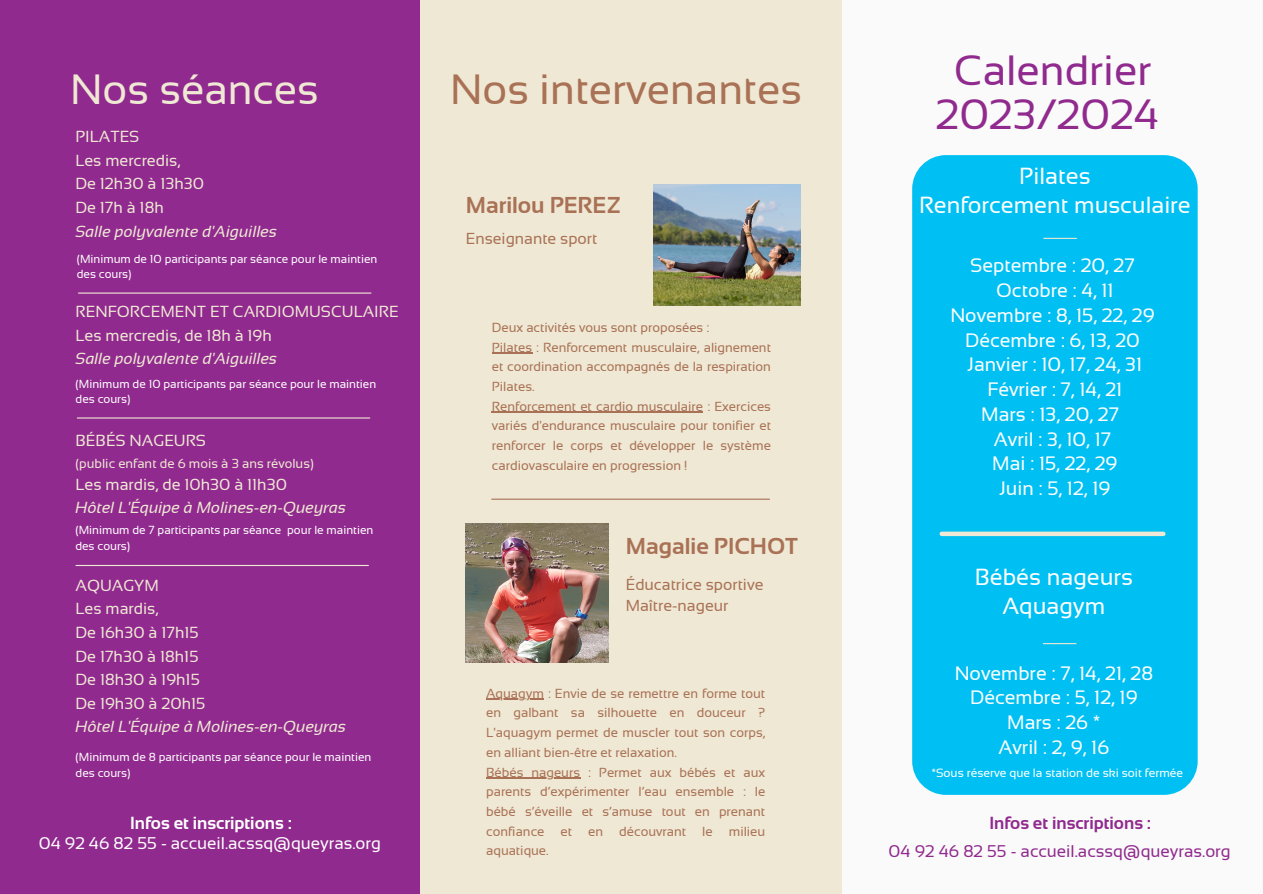
<style>
.page{position:relative;width:1263px;height:894px;background:#fff}
.page>*{position:absolute;margin:0;border:0;box-sizing:border-box;transform-origin:0 0}
.t1{font:42.3px/43.8px "Sansation";color:#902a8e;text-align:center}
.t2{font:42.3px "Sansation";color:#a97155}
.t3{font:42.3px "Sansation";color:#efe8d4}
.t4{font:23.25px "Sansation";color:#fff}
.t5{font:700 22.95px "Sansation";color:#a97155}
.t6{font:19.5px "Sansation";color:#fff}
.t7{font:700 17.55px "Sansation";color:#902a8e}
.t8{font:700 17.55px "Sansation";color:#fff}
.t9{font:16.95px "Sansation";color:#902a8e}
.t10{font:16.95px "Sansation";color:#fff}
.t11{font:16.05px "Sansation";color:#efe8d4}
.t12{font:italic 16.05px "Sansation";color:#efe8d4}
.t13{font:15.9px "Sansation";color:#a97155}
.t14{font:13.2px/19.6px "Sansation";color:#a97155;text-align:justify}
.t15{font:13.05px "Sansation";color:#efe8d4}
.t16{font:12px "Sansation";color:#fff}
.t17{font:11.7px/15.6px "Sansation";color:#fff}
</style>
<div class="page">
<div style="left:0;top:0;width:1263px;height:893px;background:#fafafa"></div>
<div style="left:0;top:0;width:421px;height:893px;background:#902a8e"></div>
<hr style="left:78px;top:292px;width:293px;height:1px;background:#efe8d4">
<hr style="left:77px;top:417px;width:293px;height:1px;background:#efe8d4">
<hr style="left:76px;top:564px;width:292px;height:2px;background:#efe8d4">
<div style="left:912px;top:155px;width:286px;height:639px;background:#00c0f3;border-radius:34px"></div>
<hr style="left:1044px;top:238px;width:32px;height:1px;background:#efe8d4">
<div style="left:942px;top:531px;width:221px;height:5px;background:#efe8d4"></div>
<hr style="left:1043px;top:643px;width:33px;height:1px;background:#efe8d4">
<div style="left:420px;top:0;width:421px;height:893px;background:#efe8d4"></div>
<hr style="left:492px;top:498px;width:277px;height:1px;background:#a97155">
<img style="left:654px;top:185px;width:147px;height:120px">
<img style="left:466px;top:523px;width:143px;height:139px">
<hr style="left:492px;top:352px;width:40px;height:1px;background:#a97155">
<hr style="left:492px;top:411px;width:211px;height:1px;background:#a97155">
<hr style="left:486px;top:698px;width:58px;height:1px;background:#a97155">
<hr style="left:486px;top:777px;width:94px;height:1px;background:#a97155">
<p class="t3" style="left:70px;top:66px;width:250px">Nos séances</p>
<p class="t11" style="left:75px;top:127px;width:65px">PILATES</p>
<p class="t11" style="left:75px;top:151px;width:107px">Les mercredis,</p>
<p class="t11" style="left:75px;top:175px;width:130px">De 12h30 à 13h30</p>
<p class="t11" style="left:75px;top:198px;width:90px">De 17h à 18h</p>
<p class="t12" style="left:75px;top:222px;width:203px">Salle polyvalente d'Aiguilles</p>
<p class="t17" style="left:77px;top:250px;width:302px">(Minimum de 10 participants par séance pour le maintien des cours)</p>
<p class="t11" style="left:76px;top:302px;width:325px">RENFORCEMENT ET CARDIOMUSCULAIRE</p>
<p class="t11" style="left:76px;top:326px;width:198px">Les mercredis, de 18h à 19h</p>
<p class="t12" style="left:76px;top:350px;width:203px">Salle polyvalente d'Aiguilles</p>
<p class="t17" style="left:76px;top:376px;width:302px">(Minimum de 10 participants par séance pour le maintien des cours)</p>
<p class="t11" style="left:76px;top:431px;width:132px">BÉBÉS NAGEURS</p>
<p class="t15" style="left:76px;top:456px;width:240px">(public enfant de 6 mois à 3 ans révolus)</p>
<p class="t11" style="left:76px;top:475px;width:213px">Les mardis, de 10h30 à 11h30</p>
<p class="t12" style="left:76px;top:498px;width:272px">Hôtel L'Équipe à Molines-en-Queyras</p>
<p class="t17" style="left:75px;top:522px;width:299px">(Minimum de 7 participants par séance pour le maintien des cours)</p>
<p class="t11" style="left:76px;top:576px;width:85px">AQUAGYM</p>
<p class="t11" style="left:76px;top:599px;width:84px">Les mardis,</p>
<p class="t11" style="left:76px;top:623px;width:125px">De 16h30 à 17h15</p>
<p class="t11" style="left:76px;top:646px;width:124px">De 17h30 à 18h15</p>
<p class="t11" style="left:76px;top:670px;width:126px">De 18h30 à 19h15</p>
<p class="t11" style="left:76px;top:694px;width:131px">De 19h30 à 20h15</p>
<p class="t12" style="left:76px;top:717px;width:272px">Hôtel L'Équipe à Molines-en-Queyras</p>
<p class="t17" style="left:76px;top:749px;width:297px">(Minimum de 8 participants par séance pour le maintien des cours)</p>
<p class="t8" style="left:130px;top:813px;width:163px">Infos et inscriptions :</p>
<p class="t10" style="left:39px;top:833px;width:344px">04 92 46 82 55 - accueil.acssq@queyras.org</p>
<p class="t2" style="left:450px;top:66px;width:353px">Nos intervenantes</p>
<p class="t5" style="left:466px;top:192px;width:156px">Marilou PEREZ</p>
<p class="t13" style="left:466px;top:229px;width:133px">Enseignante sport</p>
<p class="t14" style="left:492px;top:317px;width:219px">Deux activités vous sont proposées :</p>
<p class="t14" style="left:492px;top:337px;width:281px">Pilates : Renforcement musculaire, alignement et coordination accompagnés de la respiration Pilates.</p>
<p class="t14" style="left:492px;top:396px;width:281px">Renforcement et cardio musculaire : Exercices variés d'endurance musculaire pour tonifier et renforcer le corps et développer le système cardiovasculaire en progression !</p>
<p class="t5" style="left:626px;top:533px;width:173px">Magalie PICHOT</p>
<p class="t13" style="left:626px;top:575px;width:139px">Éducatrice sportive</p>
<p class="t13" style="left:626px;top:596px;width:104px">Maître-nageur</p>
<p class="t14" style="left:486px;top:683px;width:281px">Aquagym : Envie de se remettre en forme tout en galbant sa silhouette en douceur ?<br>L'aquagym permet de muscler tout son corps, en alliant bien-être et relaxation.</p>
<p class="t14" style="left:486px;top:762px;width:281px">Bébés nageurs : Permet aux bébés et aux parents d’expérimenter l’eau ensemble : le bébé s’éveille et s’amuse tout en prenant confiance et en découvrant le milieu aquatique.</p>
<p class="t1" style="left:936px;top:49px;width:225px">Calendrier<br>2023/2024</p>
<p class="t4" style="left:1019px;top:163px;width:73px">Pilates</p>
<p class="t4" style="left:919px;top:192px;width:273px">Renforcement musculaire</p>
<p class="t6" style="left:970px;top:254px;width:166px">Septembre : 20, 27</p>
<p class="t6" style="left:996px;top:279px;width:119px">Octobre : 4, 11</p>
<p class="t6" style="left:950px;top:304px;width:206px">Novembre : 8, 15, 22, 29</p>
<p class="t6" style="left:965px;top:329px;width:176px">Décembre : 6, 13, 20</p>
<p class="t6" style="left:967px;top:353px;width:176px">Janvier : 10, 17, 24, 31</p>
<p class="t6" style="left:987px;top:378px;width:137px">Février : 7, 14, 21</p>
<p class="t6" style="left:981px;top:403px;width:139px">Mars : 13, 20, 27</p>
<p class="t6" style="left:994px;top:428px;width:119px">Avril : 3, 10, 17</p>
<p class="t6" style="left:992px;top:452px;width:127px">Mai : 15, 22, 29</p>
<p class="t6" style="left:999px;top:477px;width:112px">Juin : 5, 12, 19</p>
<p class="t4" style="left:975px;top:564px;width:160px">Bébés nageurs</p>
<p class="t4" style="left:1002px;top:593px;width:104px">Aquagym</p>
<p class="t6" style="left:955px;top:661px;width:200px">Novembre : 7, 14, 21, 28</p>
<p class="t6" style="left:970px;top:686px;width:169px">Décembre : 5, 12, 19</p>
<p class="t6" style="left:1007px;top:711px;width:95px">Mars : 26 *</p>
<p class="t6" style="left:998px;top:736px;width:112px">Avril : 2, 9, 16</p>
<p class="t16" style="left:931px;top:766px;width:253px">*Sous réserve que la station de ski soit fermée</p>
<p class="t7" style="left:989px;top:812px;width:163px">Infos et inscriptions :</p>
<p class="t9" style="left:888px;top:841px;width:344px">04 92 46 82 55 - accueil.acssq@queyras.org</p>
</div>
